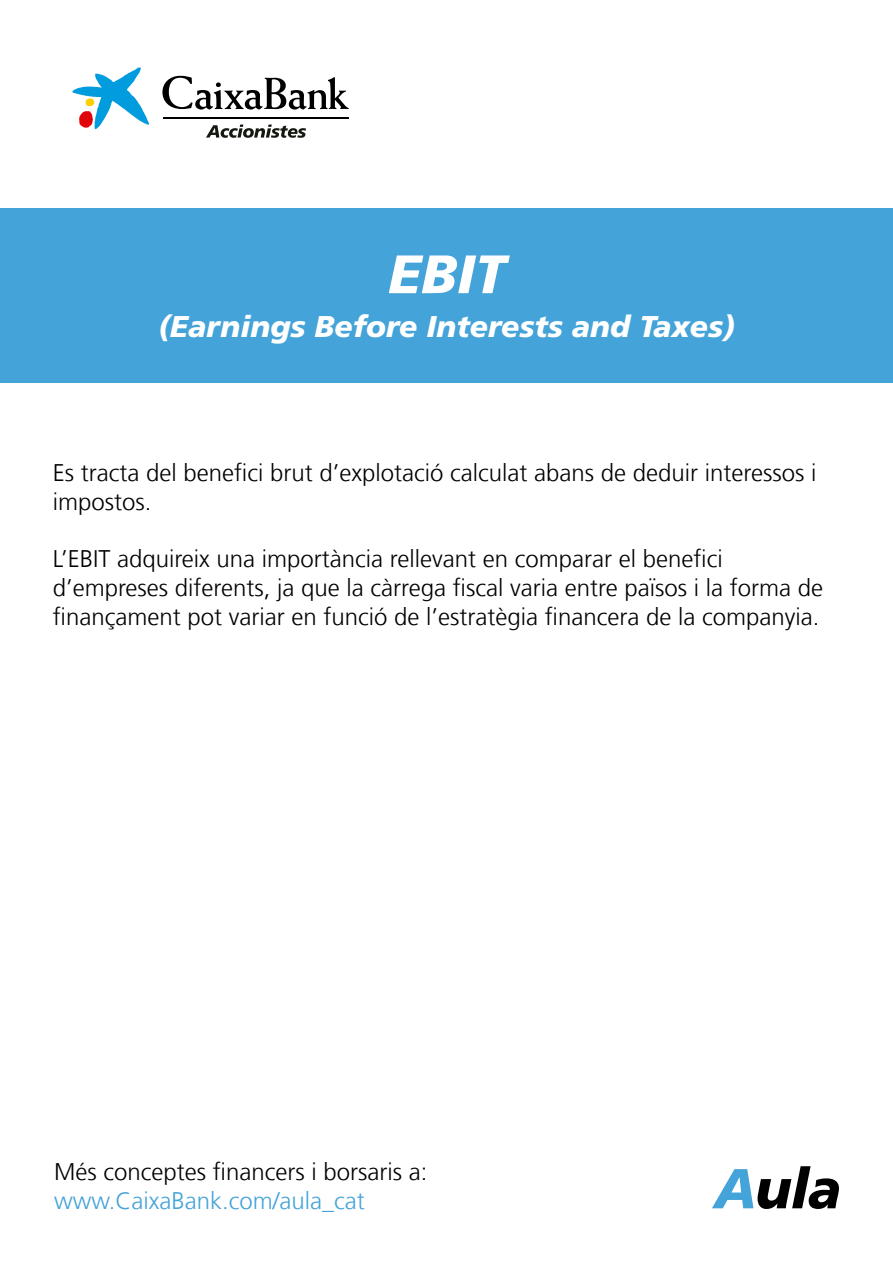
<style>
.page{position:relative;width:893px;height:1263px;background:#fff}
.page>*{position:absolute;margin:0;border:0;box-sizing:border-box;transform-origin:0 0}
.t1{font:italic 900 54px "La Caixa Frutiger";color:#fff}
.t2{font:italic 900 30px "La Caixa Frutiger";color:#fff}
.t3{font:300 24px/28.8px "La Caixa Frutiger";color:#000}
.t4{font:300 24px "La Caixa Frutiger";color:#44a3d8}
</style>
<div class="page">
<svg style="left:712px;top:1166px;width:127px;height:43px"></svg>
<svg style="left:206px;top:125px;width:100px;height:13px"></svg>
<hr style="left:163px;top:117px;width:186px;height:1px;background:#000">
<svg style="left:72px;top:68px;width:77px;height:61px"></svg>
<svg style="left:162px;top:76px;width:187px;height:34px"></svg>
<hr style="left:163px;top:118px;width:186px;height:1px;background:#000">
<div style="left:0;top:208px;width:893px;height:174px;background:#44a3d8"></div>
<h1 class="t1" style="left:388px;top:242px;width:119px">EBIT</h1>
<p class="t2" style="left:158px;top:308px;width:578px">(Earnings Before Interests and Taxes)</p>
<p class="t3" style="left:53px;top:458px;width:765px">Es tracta del benefici brut d’explotació calculat abans de deduir interessos i impostos.</p>
<p class="t3" style="left:53px;top:545px;width:772px">L’EBIT adquireix una importància rellevant en comparar el benefici d’empreses diferents, ja que la càrrega fiscal varia entre països i la forma de finançament pot variar en funció de l’estratègia financera de la companyia.</p>
<p class="t3" style="left:54px;top:1158px;width:375px">Més conceptes financers i borsaris a:</p>
<p class="t4" style="left:54px;top:1187px;width:312px">www.CaixaBank.com/aula_cat</p>
</div>
